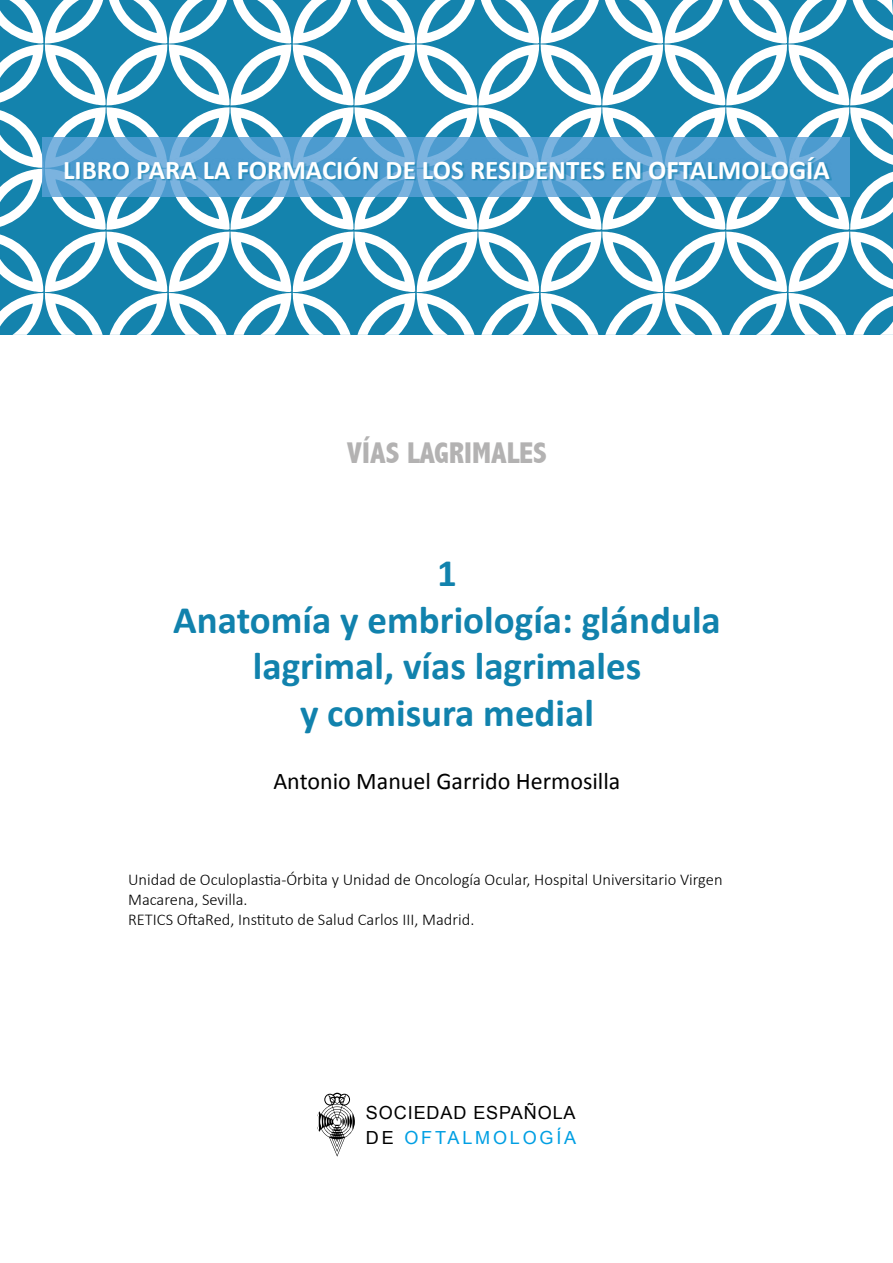
<style>
.page{position:relative;width:893px;height:1263px;background:#fff}
.page>*{position:absolute;margin:0;border:0;box-sizing:border-box;transform-origin:0 0}
.t1{font:700 39px/46.8px "Calibri";color:#1182ad;text-align:center}
.t2{font:800 condensed 30px "Abadi";color:#b3b2b2}
.t3{font:700 27px "Calibri";color:#fff}
.t4{font:24px "Calibri";color:#000}
.t5{font:18px/24.8px "Arial";letter-spacing:.05em;color:#000}
.t6{font:300 16.5px/19.8px "Calibri";color:#000}
.s1{color:#009fe3}
</style>
<div class="page">
<svg style="left:0;top:0;width:893px;height:335px"></svg>
<svg style="left:43px;top:138px;width:807px;height:59px;fill:#4c9bcf"></svg>
<div style="left:65px;top:158px;width:767px;height:22px;background:#1182ad;opacity:.68"></div>
<svg style="left:317px;top:1093px;width:38px;height:64px"></svg>
<h3 class="t3" style="left:63px;top:153px;width:768px">LIBRO PARA LA FORMACIÓN DE LOS RESIDENTES EN OFTALMOLOGÍA</h3>
<h2 class="t2" style="left:347px;top:436px;width:202px">VÍAS LAGRIMALES</h2>
<h1 class="t1" style="left:173px;top:548px;width:549px">1<br>Anatomía y embriología: glándula lagrimal, vías lagrimales<br>y comisura medial</h1>
<h3 class="t4" style="left:273px;top:766px;width:349px">Antonio Manuel Garrido Hermosilla</h3>
<p class="t6" style="left:128px;top:870px;width:596px">Unidad de Oculoplastia-Órbita y Unidad de Oncología Ocular, Hospital Universitario Virgen<br>Macarena, Sevilla.<br>RETICS OftaRed, Instituto de Salud Carlos III, Madrid.</p>
<p class="t5" style="left:366px;top:1100px;width:212px">SOCIEDAD ESPAÑOLA<br>DE <span class="s1">OFTALMOLOGÍA</span></p>
</div>
